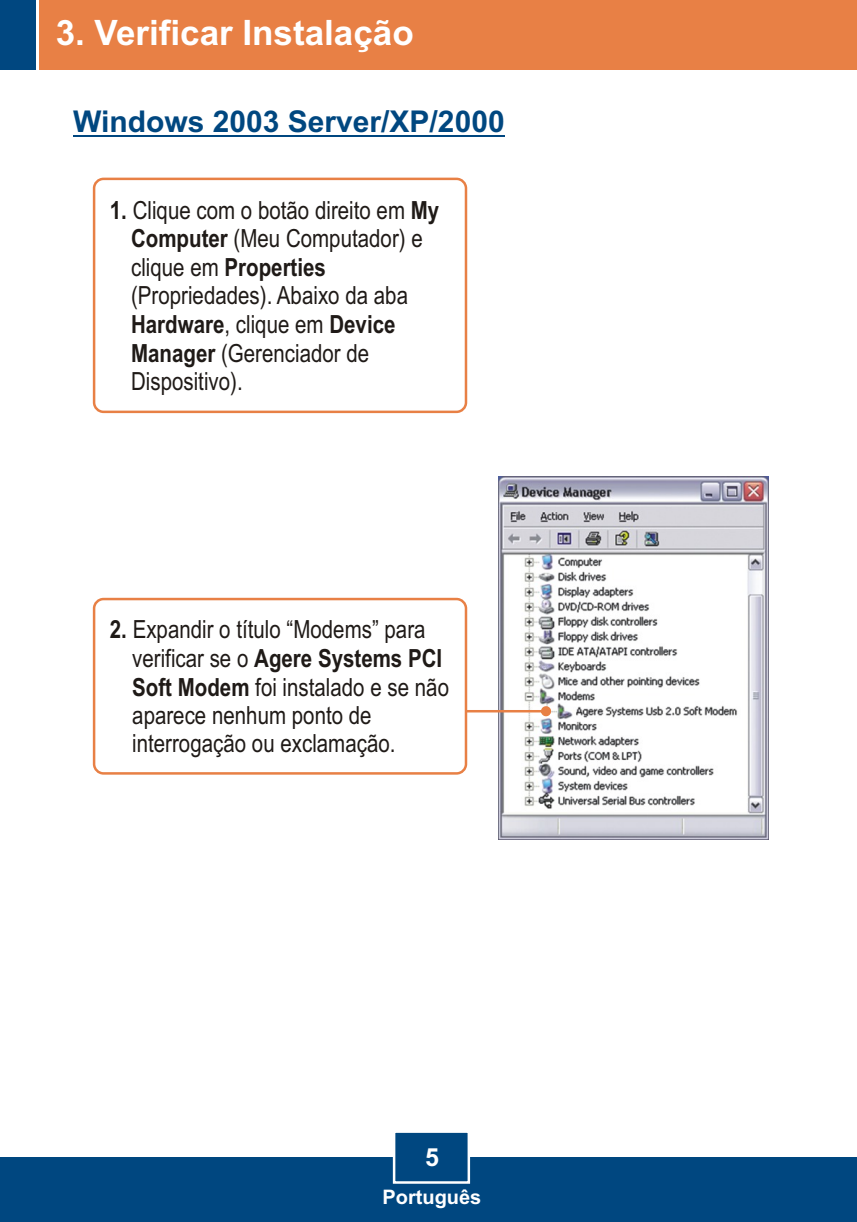
<style>
.page{position:relative;width:857px;height:1222px;background:#fff}
.page>*{position:absolute;margin:0;border:0;box-sizing:border-box;transform-origin:0 0}
.t1{font:700 35px "Arial";color:#fff}
.t2{font:700 30px "Arial";color:#004780}
.t3{font:25px/28.5px "Arial Narrow";color:#1f1a17}
.t4{font:700 25px "Arial";color:#fff}
.t5{font:700 20px "Arial";color:#fff}
.s1{font-weight:700}
</style>
<div class="page">
<img style="left:499px;top:476px;width:270px;height:363px">
<svg style="left:467px;top:706px;width:84px;height:10px"></svg>
<div style="left:93px;top:597px;width:374px;height:177px;background:#fff;border:3px solid #e88045;border-radius:9px"></div>
<div style="left:93px;top:178px;width:374px;height:235px;background:#fff;border:3px solid #e88045;border-radius:9px"></div>
<hr style="left:73px;top:135px;width:432px;height:2px;background:#004780">
<div style="left:0;top:1157px;width:857px;height:64px;background:#004780"></div>
<div style="left:39px;top:0;width:818px;height:70px;background:#e88045"></div>
<div style="left:0;top:0;width:36px;height:70px;background:#004780"></div>
<svg style="left:392px;top:1132px;width:79px;height:52px"></svg>
<h1 class="t1" style="left:56px;top:19px;width:359px">3. Verificar Instalação</h1>
<h1 class="t1" style="left:56px;top:19px;width:21px">4</h1>
<h1 class="t1" style="left:170px;top:19px;width:215px">y Install tion</h1>
<p class="t2" style="left:73px;top:111px;width:433px">Windows 2003 Server/XP/2000</p>
<p class="t3" style="left:131px;top:198px;width:310px;text-indent:-21px"><span class="s1">1.</span> Clique com o botão direito em <span class="s1">My<br>Computer</span> (Meu Computador) e clique em <span class="s1">Properties </span>(Propriedades). Abaixo da aba<br><span class="s1">Hardware</span>, clique em <span class="s1">Device<br>Manager</span> (Gerenciador de<br>Dispositivo).</p>
<p class="t3" style="left:132px;top:617px;width:318px;text-indent:-22px"><span class="s1">2.</span> Expandir o título “Modems” para verificar se o <span class="s1">Agere Systems PCI<br>Soft Modem</span> foi instalado e se não aparece nenhum ponto de interrogação ou exclamação.</p>
<p class="t4" style="left:425px;top:1147px;width:15px">4</p>
<p class="t4" style="left:425px;top:1147px;width:15px">5</p>
<p class="t5" style="left:382px;top:1188px;width:100px">Português</p>
<p class="t5" style="left:396px;top:1188px;width:74px">English</p>
</div>
